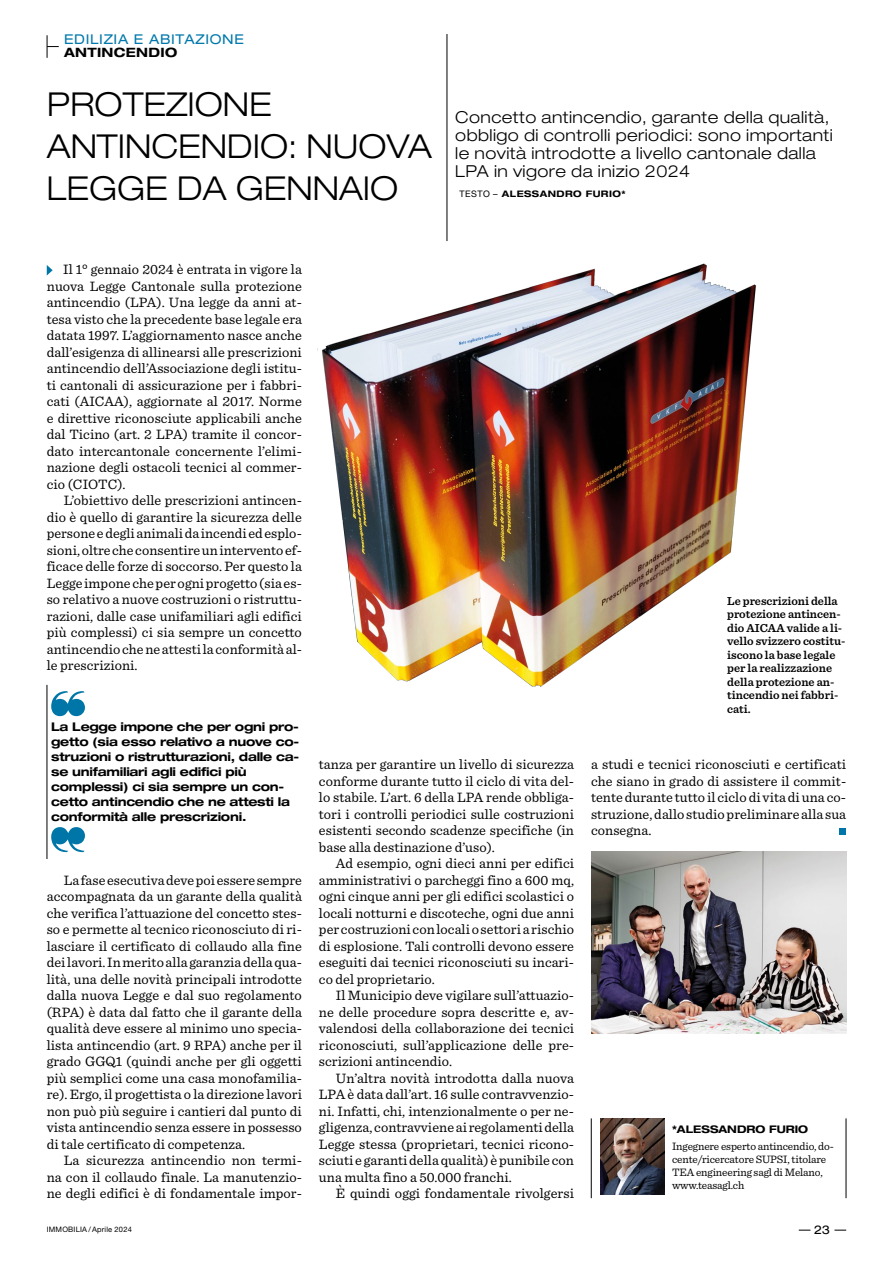
<style>
.page{position:relative;width:893px;height:1263px;background:#fff}
.page>*{position:absolute;margin:0;border:0;box-sizing:border-box;transform-origin:0 0}
.t1{font:300 expanded 33px/42px "Helvetica Neue LT Std";color:#000}
.t2{font:300 expanded 16.5px/18px "Helvetica Neue LT Std";letter-spacing:.025em;color:#000}
.t3{font:14.25px/16.5px "Sentinel";letter-spacing:.005em;color:#000;text-align:justify}
.t4{font:expanded 13.5px "Helvetica Neue LT Std";letter-spacing:.05em;color:#0078ab}
.t5{font:700 expanded 12.9px "Helvetica Neue LT Std";letter-spacing:.025em;color:#000}
.t6{font:700 expanded 12px/15px "Helvetica Neue LT Std";letter-spacing:-.02em;color:#000}
.t7{font:600 12px/13.5px "Sentinel";color:#000}
.t8{font:expanded 12px "Helvetica Neue LT Std";color:#000}
.t9{font:11.25px/12.8px "Sentinel";letter-spacing:-.01em;color:#000}
.t10{font:700 expanded 10.5px "Helvetica Neue LT Std";color:#000}
.t11{font:700 expanded 9px "Helvetica Neue LT Std";letter-spacing:.05em;color:#000}
.t12{font:7.5px "Helvetica Neue LT Std";letter-spacing:.025em;color:#000}
.s1{font-weight:400;font-stretch:normal}
</style>
<div class="page">
<svg style="left:834px;top:1230px;width:12px;height:1px"></svg>
<hr style="left:447px;top:34px;width:1px;height:207px;background:#000">
<svg style="left:47px;top:35px;width:12px;height:23px"></svg>
<svg style="left:47px;top:265px;width:6px;height:11px"></svg>
<svg style="left:840px;top:829px;width:6px;height:6px"></svg>
<img style="left:322px;top:264px;width:434px;height:423px">
<svg style="left:51px;top:691px;width:34px;height:25px"></svg>
<svg style="left:51px;top:827px;width:34px;height:25px"></svg>
<hr style="left:47px;top:685px;width:1px;height:174px;background:#000">
<hr style="left:591px;top:1118px;width:1px;height:80px;background:#000">
<hr style="left:846px;top:1118px;width:1px;height:80px;background:#000">
<img style="left:600px;top:1118px;width:64px;height:77px">
<img style="left:591px;top:852px;width:255px;height:181px">
<p class="t4" style="left:64px;top:31px;width:181px">EDILIZIA E ABITAZIONE</p>
<p class="t5" style="left:64px;top:44px;width:115px">ANTINCENDIO</p>
<h1 class="t1" style="left:47px;top:83px;width:386px">PROTEZIONE<br>ANTINCENDIO: NUOVA<br>LEGGE DA GENNAIO</h1>
<p class="t2" style="left:455px;top:108px;width:379px">Concetto antincendio, garante della qualità, obbligo di controlli periodici: sono importanti le novità introdotte a livello cantonale dalla LPA in vigore da inizio 2024</p>
<p class="t11" style="left:460px;top:188px;width:167px"><span class="s1">TESTO –</span> ALESSANDRO FURIO*</p>
<p class="t3" style="left:47px;top:260px;width:257px;text-indent:16px">Il 1° gennaio 2024 è entrata in vigore la nuova Legge Cantonale sulla protezione antincendio (LPA). Una legge da anni at&shy;tesa visto che la precedente base legale era datata 1997. L’aggiornamento nasce anche dall’esigenza di allinearsi alle prescrizioni antincendio dell’Associazione degli istitu&shy;ti cantonali di assicurazione per i fabbri&shy;cati (AICAA), aggiornate al 2017. Norme e direttive riconosciute applicabili anche dal Ticino (art. 2 LPA) tramite il concor&shy;dato intercantonale concernente l’elimi&shy;nazione degli ostacoli tecnici al commer&shy;cio (CIOTC).</p>
<p class="t3" style="left:47px;top:491px;width:257px;text-indent:17px">L’obiettivo delle prescrizioni antincen&shy;dio è quello di garantire la sicurezza delle persone e degli animali da incendi ed esplo&shy;sioni, oltre che consentire un intervento ef&shy;ficace delle forze di soccorso. Per questo la Legge impone che per ogni progetto (sia es&shy;so relativo a nuove costruzioni o ristruttu&shy;razioni, dalle case unifamiliari agli edifici più complessi) ci sia sempre un concetto antincendio che ne attesti la conformità al&shy;le prescrizioni.</p>
<p class="t7" style="left:727px;top:593px;width:120px">Le prescrizioni della protezione antincen&shy;dio AICAA valide a li&shy;vello svizzero costitu&shy;iscono la base legale per la realizzazione della protezione an&shy;tincendio nei fabbri&shy;cati.</p>
<p class="t6" style="left:51px;top:719px;width:250px">La Legge impone che per ogni pro&shy;getto (sia esso relativo a nuove co&shy;struzioni o ristrutturazioni, dalle ca&shy;se unifamiliari agli edifici più complessi) ci sia sempre un con&shy;cetto antincendio che ne attesti la conformità alle prescrizioni.</p>
<p class="t3" style="left:47px;top:871px;width:257px;text-indent:17px">La fase esecutiva deve poi essere sempre accompagnata da un garante della qualità che verifica l’attuazione del concetto stes&shy;so e permette al tecnico riconosciuto di ri&shy;lasciare il certificato di collaudo alla fine dei lavori. In merito alla garanzia della qua&shy;lità, una delle novità principali introdotte dalla nuova Legge e dal suo regolamento (RPA) è data dal fatto che il garante della qualità deve essere al minimo uno specia&shy;lista antincendio (art. 9 RPA) anche per il grado GGQ1 (quindi anche per gli oggetti più semplici come una casa monofamilia&shy;re). Ergo, il progettista o la direzione lavori non può più seguire i cantieri dal punto di vista antincendio senza essere in possesso di tale certificato di competenza.</p>
<p class="t3" style="left:47px;top:1151px;width:257px;text-indent:17px">La sicurezza antincendio non termi&shy;na con il collaudo finale. La manutenzio&shy;ne degli edifici è di fondamentale impor-</p>
<p class="t3" style="left:319px;top:755px;width:257px">tanza per garantire un livello di sicurezza conforme durante tutto il ciclo di vita del&shy;lo stabile. L’art. 6 della LPA rende obbliga&shy;tori i controlli periodici sulle costruzioni esistenti secondo scadenze specifiche (in base alla destinazione d’uso).</p>
<p class="t3" style="left:319px;top:854px;width:257px;text-indent:17px">Ad esempio, ogni dieci anni per edifici amministrativi o parcheggi fino a 600 mq, ogni cinque anni per gli edifici scolastici o locali notturni e discoteche, ogni due anni per costruzioni con locali o settori a rischio di esplosione. Tali controlli devono essere eseguiti dai tecnici riconosciuti su incari&shy;co del proprietario.</p>
<p class="t3" style="left:319px;top:986px;width:257px;text-indent:17px">Il Municipio deve vigilare sull’attuazio&shy;ne delle procedure sopra descritte e, av&shy;valendosi della collaborazione dei tecnici riconosciuti, sull’applicazione delle pre&shy;scrizioni antincendio.</p>
<p class="t3" style="left:319px;top:1069px;width:257px;text-indent:17px">Un’altra novità introdotta dalla nuova LPA è data dall’art. 16 sulle contravvenzio&shy;ni. Infatti, chi, intenzionalmente o per ne&shy;gligenza, contravviene ai regolamenti della Legge stessa (proprietari, tecnici ricono&shy;sciuti e garanti della qualità) è punibile con una multa fino a 50.000 franchi.</p>
<p class="t3" style="left:336px;top:1184px;width:240px">È quindi oggi fondamentale rivolgersi</p>
<p class="t3" style="left:591px;top:755px;width:257px">a studi e tecnici riconosciuti e certificati che siano in grado di assistere il commit&shy;tente durante tutto il ciclo di vita di una co&shy;struzione, dallo studio preliminare alla sua consegna.</p>
<p class="t10" style="left:672px;top:1123px;width:138px">*ALESSANDRO FURIO</p>
<p class="t9" style="left:672px;top:1139px;width:163px">Ingegnere esperto antincendio, do&shy;cente/ricercatore SUPSI, titolare<br>TEA engineering sagl di Melano, www.teasagl.ch</p>
<p class="t12" style="left:47px;top:1225px;width:87px">IMMOBILIA / Aprile 2024</p>
<p class="t8" style="left:814px;top:1222px;width:18px">23</p>
</div>
